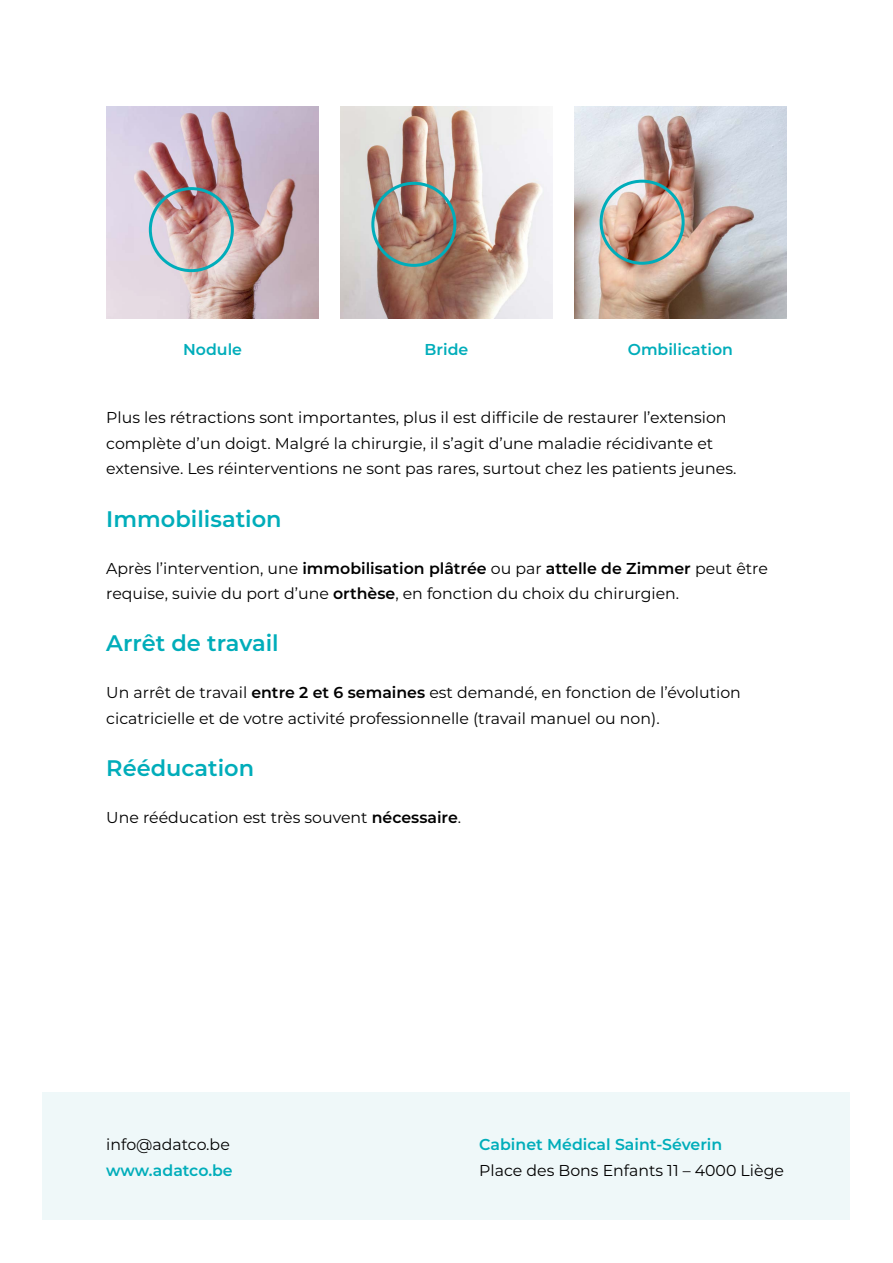
<style>
.page{position:relative;width:893px;height:1263px;background:#fff}
.page>*{position:absolute;margin:0;border:0;box-sizing:border-box;transform-origin:0 0}
.t1{font:600 22.5px "Montserrat";color:#00adba}
.t2{font:15.75px/25.5px "Montserrat";color:#000}
.t3{font:600 15.75px "Montserrat";color:#00adba}
.s1{font-weight:600}
</style>
<div class="page">
<div style="left:43px;top:1092px;width:807px;height:127px;background:#eff8f9"></div>
<img style="left:340px;top:106px;width:213px;height:213px">
<img style="left:574px;top:106px;width:213px;height:213px">
<img style="left:106px;top:106px;width:213px;height:213px">
<div style="left:149px;top:187px;width:85px;height:85px;border:3px solid #00adba;border-radius:50%"></div>
<div style="left:371px;top:182px;width:85px;height:85px;border:3px solid #00adba;border-radius:50%"></div>
<div style="left:600px;top:180px;width:85px;height:85px;border:3px solid #00adba;border-radius:50%"></div>
<p class="t3" style="left:183px;top:339px;width:60px">Nodule</p>
<p class="t3" style="left:425px;top:339px;width:45px">Bride</p>
<p class="t3" style="left:628px;top:339px;width:107px">Ombilication</p>
<p class="t2" style="left:106px;top:405px;width:632px">Plus les rétractions sont importantes, plus il est difficile de restaurer l’extension complète d’un doigt. Malgré la chirurgie, il s’agit d’une maladie récidivante et extensive. Les réinterventions ne sont pas rares, surtout chez les patients jeunes.</p>
<h1 class="t1" style="left:106px;top:503px;width:177px">Immobilisation</h1>
<p class="t2" style="left:106px;top:555px;width:663px">Après l’intervention, une <span class="s1">immobilisation plâtrée</span> ou par <span class="s1">attelle de Zimmer</span> peut être requise, suivie du port d’une <span class="s1">orthèse</span>, en fonction du choix du chirurgien.</p>
<h1 class="t1" style="left:106px;top:627px;width:174px">Arrêt de travail</h1>
<p class="t2" style="left:106px;top:679px;width:636px">Un arrêt de travail <span class="s1">entre 2 et 6 semaines</span> est demandé, en fonction de l’évolution cicatricielle et de votre activité professionnelle (travail manuel ou non).</p>
<h1 class="t1" style="left:106px;top:752px;width:149px">Rééducation</h1>
<p class="t2" style="left:106px;top:804px;width:356px">Une rééducation est très souvent <span class="s1">nécessaire</span>.</p>
<p class="t2" style="left:106px;top:1131px;width:125px">info@adatco.be</p>
<p class="t3" style="left:106px;top:1159px;width:128px">www.adatco.be</p>
<p class="t3" style="left:479px;top:1133px;width:245px">Cabinet Médical Saint-Séverin</p>
<p class="t2" style="left:479px;top:1157px;width:306px">Place des Bons Enfants 11 – 4000 Liège</p>
</div>
